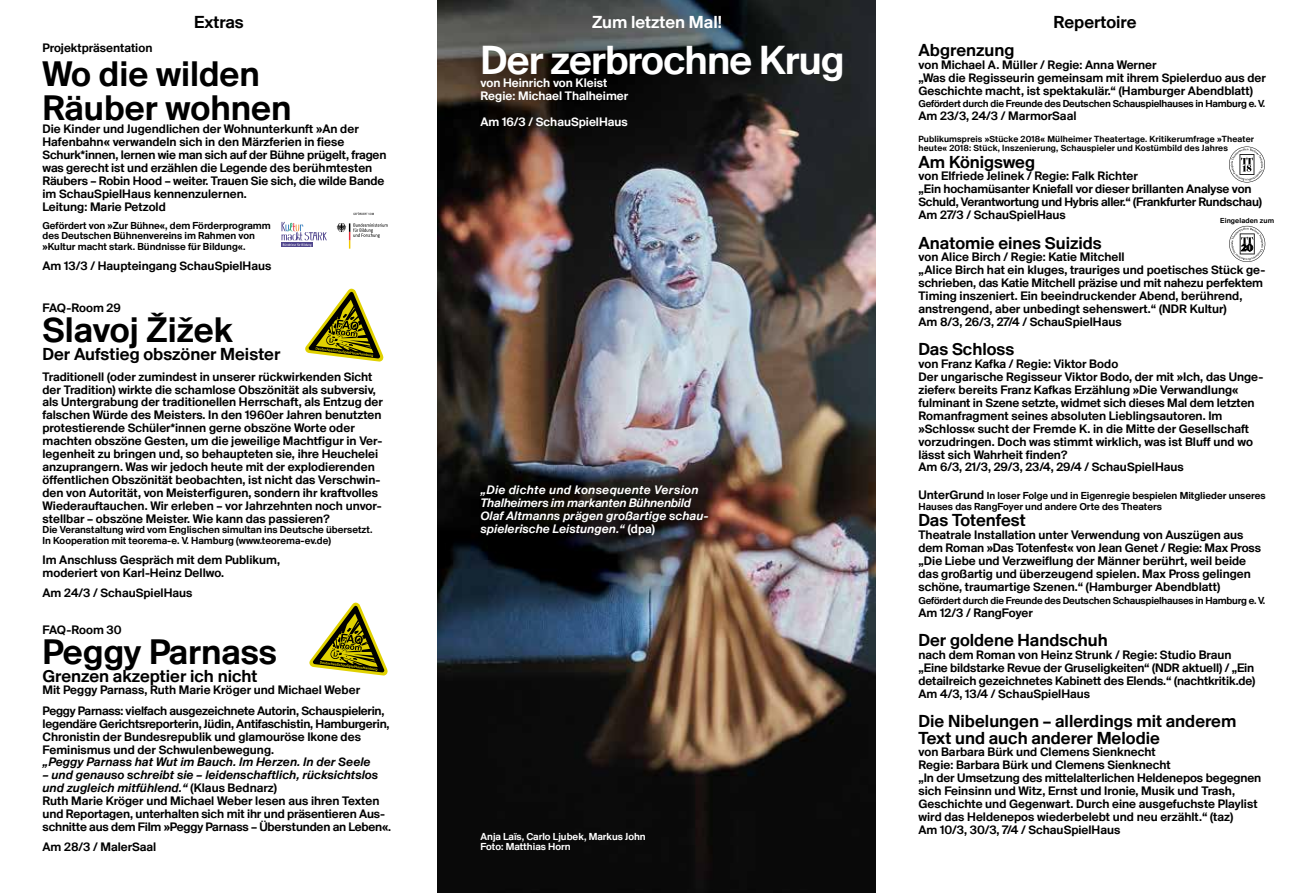
<style>
.page{position:relative;width:1314px;height:893px;background:#fff}
.page>*{position:absolute;margin:0;border:0;box-sizing:border-box;transform-origin:0 0}
.t1{font:42px "Suisse BP Intl Antique";letter-spacing:-.02em;color:#fff}
.t2{font:36.75px/34px "Suisse BP Intl Antique";color:#000}
.t3{font:18px/16.5px "Suisse BP Intl Antique";color:#000}
.t4{font:18px "Suisse BP Intl Antique";color:#fff}
.t5{font:12.75px/12.9px "Suisse BP Intl Antique";color:#000}
.t6{font:italic 12.75px/12.9px "Suisse BP Intl Antique";color:#fff}
.t7{font:12.75px/20.4px "Suisse BP Intl Antique";letter-spacing:-.02em;color:#000}
.t8{font:12.75px/12.9px "Suisse BP Intl Antique";color:#fff}
.t9{font:italic 12.75px "Suisse BP Intl Antique";color:#000}
.t10{font:10.5px/10.5px "Suisse BP Intl Antique";color:#000}
.t11{font:10.5px "Suisse BP Intl Antique";letter-spacing:-.02em;color:#000}
.t12{font:10.5px/10.5px "Suisse BP Intl Antique";color:#fff}
.t13{font:9.3px/9.3px "Suisse BP Intl Antique";letter-spacing:.015em;color:#000}
.t14{font:7.5px "Suisse BP Intl Antique";letter-spacing:.015em;color:#000}
.s1{font-style:italic}
.s2{font-style:normal}
.s3{font-size:12.75px}
</style>
<div class="page">
<hr style="left:281px;top:243px;width:32px;height:4px;background:#50468d">
<svg style="left:281px;top:222px;width:46px;height:24px"></svg>
<svg style="left:337px;top:223px;width:51px;height:26px"></svg>
<svg style="left:353px;top:212px;width:21px;height:3px"></svg>
<svg style="left:305px;top:289px;width:78px;height:73px"></svg>
<svg style="left:309px;top:602px;width:79px;height:74px"></svg>
<img style="left:438px;top:0;width:438px;height:893px">
<svg style="left:1229px;top:147px;width:36px;height:35px"></svg>
<svg style="left:1229px;top:226px;width:36px;height:36px"></svg>
<h3 class="t3" style="left:194px;top:13px;width:51px">Extras</h3>
<p class="t5" style="left:43px;top:41px;width:111px">Projektpräsentation</p>
<h2 class="t2" style="left:43px;top:56px;width:251px">Wo die wilden<br>Räuber wohnen</h2>
<p class="t5" style="left:43px;top:122px;width:345px">Die Kinder und Jugendlichen der Wohnunterkunft »An der Hafenbahn« verwandeln sich in den Märzferien in fiese Schurk*innen, lernen wie man sich auf der Bühne prügelt, fragen was gerecht ist und erzählen die Legende des berühmtesten Räubers – Robin Hood – weiter. Trauen Sie sich, die wilde Bande im SchauSpielHaus kennenzulernen.<br>Leitung: Marie Petzold</p>
<p class="t10" style="left:43px;top:220px;width:230px">Gefördert von »Zur Bühne«, dem Förderprogramm des Deutschen Bühnenvereins im Rahmen von »Kultur macht stark. Bündnisse für Bildung«.</p>
<p class="t5" style="left:43px;top:259px;width:230px">Am 13/3 / Haupteingang SchauSpielHaus</p>
<p class="t5" style="left:43px;top:301px;width:80px">FAQ-Room 29</p>
<h2 class="t2" style="left:43px;top:312px;width:192px">Slavoj Žižek</h2>
<h3 class="t3" style="left:43px;top:346px;width:239px">Der Aufstieg obszöner Meister</h3>
<p class="t5" style="left:43px;top:370px;width:342px">Traditionell (oder zumindest in unserer rückwirkenden Sicht der Tradition) wirkte die schamlose Obszönität als subversiv, als Untergrabung der traditionellen Herrschaft, als Entzug der falschen Würde des Meisters. In den 1960er Jahren benutzten protestierende Schüler*innen gerne obszöne Worte oder machten obszöne Gesten, um die jeweilige Machtfigur in Ver&shy;legenheit zu bringen und, so behaupteten sie, ihre Heuchelei anzuprangern. Was wir jedoch heute mit der explodierenden öffentlichen Obszönität beobachten, ist nicht das Verschwin&shy;den von Autorität, von Meisterfiguren, sondern ihr kraftvolles Wiederauftauchen. Wir erleben – vor Jahrzehnten noch unvor&shy;stellbar – obszöne Meister. Wie kann das passieren?</p>
<p class="t10" style="left:43px;top:524px;width:332px">Die Veranstaltung wird vom Englischen simultan ins Deutsche übersetzt.<br>In Kooperation mit teorema-e. V. Hamburg (www.teorema-ev.de)</p>
<p class="t5" style="left:43px;top:553px;width:239px">Im Anschluss Gespräch mit dem Publikum, moderiert von Karl-Heinz Dellwo.</p>
<p class="t5" style="left:43px;top:586px;width:151px">Am 24/3 / SchauSpielHaus</p>
<p class="t5" style="left:43px;top:623px;width:81px">FAQ-Room 30</p>
<h2 class="t2" style="left:43px;top:634px;width:236px">Peggy Parnass</h2>
<h3 class="t3" style="left:43px;top:667px;width:216px">Grenzen akzeptier ich nicht</h3>
<p class="t7" style="left:43px;top:680px;width:344px">Mit Peggy Parnass, Ruth Marie Kröger und Michael Weber<br>Peggy Parnass: vielfach ausgezeichnete Autorin, Schauspielerin,</p>
<p class="t5" style="left:43px;top:717px;width:349px">legendäre Gerichtsreporterin, Jüdin, Antifaschistin, Hamburgerin,<br>Chronistin der Bundesrepublik und glamouröse Ikone des<br>Feminismus und der Schwulenbewegung.</p>
<p class="t9" style="left:43px;top:755px;width:330px">„Peggy Parnass hat Wut im Bauch. Im Herzen. In der Seele</p>
<p class="t5" style="left:43px;top:768px;width:350px"><span class="s1">– und genauso schreibt sie – leidenschaftlich, rücksichtslos und zugleich mitfühlend.“</span> (Klaus Bednarz)<br>Ruth Marie Kröger und Michael Weber lesen aus ihren Texten und Reportagen, unterhalten sich mit ihr und präsentieren Aus&shy;schnitte aus dem Film »Peggy Parnass – Überstunden an Leben«.</p>
<p class="t5" style="left:43px;top:840px;width:115px">Am 28/3 / MalerSaal</p>
<h3 class="t4" style="left:592px;top:11px;width:131px">Zum letzten Mal!</h3>
<h1 class="t1" style="left:480px;top:35px;width:365px">Der zerbrochne Krug</h1>
<p class="t8" style="left:480px;top:76px;width:149px">von Heinrich von Kleist<br>Regie: Michael Thalheimer</p>
<p class="t8" style="left:480px;top:115px;width:149px">Am 16/3 / SchauSpielHaus</p>
<p class="t6" style="left:480px;top:483px;width:230px">„Die dichte und konsequente Version Thalheimers im markanten Bühnenbild Olaf Altmanns prägen großartige schau&shy;spielerische Leistungen.“ <span class="s2">(dpa)</span></p>
<p class="t12" style="left:480px;top:831px;width:167px">Anja Laïs, Carlo Ljubek, Markus John<br>Foto: Matthias Horn</p>
<h3 class="t3" style="left:1053px;top:13px;width:85px">Repertoire</h3>
<h3 class="t3" style="left:918px;top:41px;width:97px">Abgrenzung</h3>
<p class="t5" style="left:918px;top:58px;width:349px">von Michael A. Müller / Regie: Anna Werner<br>„Was die Regisseurin gemeinsam mit ihrem Spielerduo aus der<br>Geschichte macht, ist spektakulär.“ (Hamburger Abendblatt)</p>
<p class="t11" style="left:918px;top:97px;width:348px">Gefördert durch die Freunde des Deutschen Schauspielhauses in Hamburg e. V.</p>
<p class="t5" style="left:918px;top:109px;width:159px">Am 23/3, 24/3 / MarmorSaal</p>
<p class="t13" style="left:918px;top:134px;width:337px">Publikumspreis »Stücke 2018« Mülheimer Theatertage. Kritikerumfrage »Theater heute« 2018: Stück, Inszenierung, Schauspieler und Kostümbild des Jahres</p>
<h3 class="t3" style="left:918px;top:153px;width:118px">Am Königsweg</h3>
<p class="t5" style="left:918px;top:169px;width:345px">von Elfriede Jelinek / Regie: Falk Richter<br>„Ein hochamüsanter Kniefall vor dieser brillanten Analyse von Schuld, Verantwortung und Hybris aller.“ (Frankfurter Rundschau)<br>Am 27/3 / SchauSpielHaus</p>
<h3 class="t3" style="left:918px;top:234px;width:185px">Anatomie eines Suizids</h3>
<p class="t5" style="left:918px;top:250px;width:348px">von Alice Birch / Regie: Katie Mitchell<br>„Alice Birch hat ein kluges, trauriges und poetisches Stück ge&shy;schrieben, das Katie Mitchell präzise und mit nahezu perfektem Timing inszeniert. Ein beeindruckender Abend, berührend, anstrengend, aber unbedingt sehenswert.“ (NDR Kultur)<br>Am 8/3, 26/3, 27/4 / SchauSpielHaus</p>
<h3 class="t3" style="left:918px;top:341px;width:97px">Das Schloss</h3>
<p class="t5" style="left:918px;top:357px;width:346px">von Franz Kafka / Regie: Viktor Bodo<br>Der ungarische Regisseur Viktor Bodo, der mit »Ich, das Unge&shy;ziefer« bereits Franz Kafkas Erzählung »Die Verwandlung« fulminant in Szene setzte, widmet sich dieses Mal dem letzten Romanfragment seines absoluten Lieblingsautoren. Im »Schloss« sucht der Fremde K. in die Mitte der Gesellschaft vorzudringen. Doch was stimmt wirklich, was ist Bluff und wo lässt sich Wahrheit finden?<br>Am 6/3, 21/3, 29/3, 23/4, 29/4 / SchauSpielHaus</p>
<p class="t10" style="left:918px;top:490px;width:349px"><span class="s3">UnterGrund</span> In loser Folge und in Eigenregie bespielen Mitglieder unseres<br>Hauses das RangFoyer und andere Orte des Theaters</p>
<h3 class="t3" style="left:918px;top:512px;width:109px">Das Totenfest</h3>
<p class="t5" style="left:918px;top:528px;width:344px">Theatrale Installation unter Verwendung von Auszügen aus dem Roman »Das Totenfest« von Jean Genet / Regie: Max Pross „Die Liebe und Verzweiflung der Männer berührt, weil beide das großartig und überzeugend spielen. Max Pross gelingen schöne, traumartige Szenen.“ (Hamburger Abendblatt)</p>
<p class="t11" style="left:918px;top:594px;width:348px">Gefördert durch die Freunde des Deutschen Schauspielhauses in Hamburg e. V.</p>
<p class="t5" style="left:918px;top:606px;width:116px">Am 12/3 / RangFoyer</p>
<h3 class="t3" style="left:918px;top:631px;width:191px">Der goldene Handschuh</h3>
<p class="t5" style="left:918px;top:648px;width:338px">nach dem Roman von Heinz Strunk / Regie: Studio Braun „Eine bildstarke Revue der Gruseligkeiten“ (NDR aktuell) / „Ein detailreich gezeichnetes Kabinett des Elends.“ (nachtkritik.de)<br>Am 4/3, 13/4 / SchauSpielHaus</p>
<h3 class="t3" style="left:918px;top:712px;width:319px">Die Nibelungen – allerdings mit anderem<br>Text und auch anderer Melodie</h3>
<p class="t5" style="left:918px;top:745px;width:344px">von Barbara Bürk und Clemens Sienknecht<br>Regie: Barbara Bürk und Clemens Sienknecht<br>„In der Umsetzung des mittelalterlichen Heldenepos begegnen sich Feinsinn und Witz, Ernst und Ironie, Musik und Trash, Geschichte und Gegenwart. Durch eine ausgefuchste Playlist wird das Heldenepos wiederbelebt und neu erzählt.“ (taz)<br>Am 10/3, 30/3, 7/4 / SchauSpielHaus</p>
<p class="t14" style="left:1220px;top:216px;width:55px">Eingeladen zum</p>
</div>
